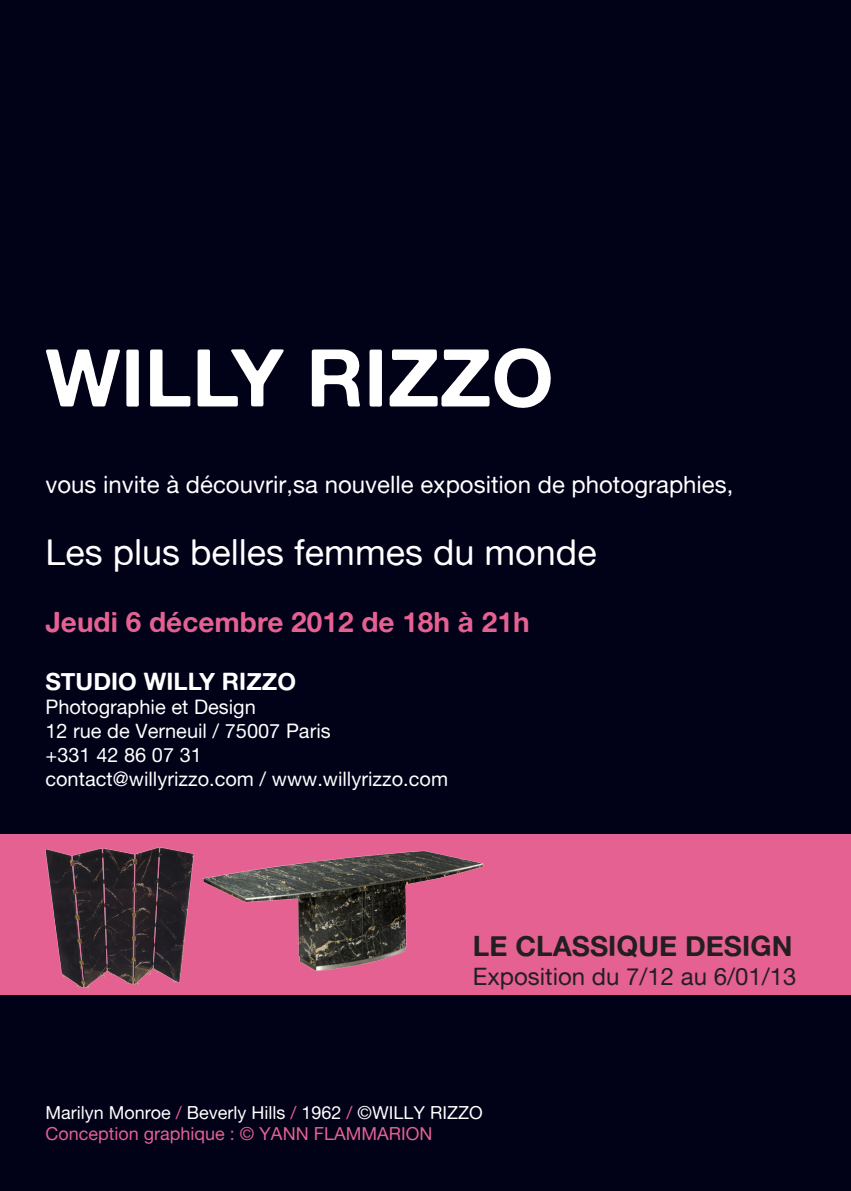
<style>
.page{position:relative;width:851px;height:1191px;background:#fff}
.page>*{position:absolute;margin:0;border:0;box-sizing:border-box;transform-origin:0 0}
.t1{font:80px "Alte Haas Grotesk Bold";color:#fff}
.t2{font:36px "Alte Haas Grotesk";color:#fff}
.t3{font:28px "Alte Haas Grotesk Bold";color:#e56192}
.t4{font:28px "Alte Haas Grotesk Bold";color:#231f20}
.t5{font:24px "Alte Haas Grotesk";color:#fff}
.t6{font:24px "Alte Haas Grotesk";color:#231f20}
.t7{font:24px "Alte Haas Grotesk Bold";color:#fff}
.t8{font:20px "Alte Haas Grotesk";color:#fff}
.t9{font:18px "Alte Haas Grotesk";color:#fff}
.t10{font:18px "Alte Haas Grotesk";color:#e56192}
.s1{color:#e56192}
</style>
<div class="page">
<div style="left:0;top:0;width:850px;height:1191px;background:#010118"></div>
<div style="left:0;top:834px;width:850px;height:161px;background:#e56192"></div>
<img style="left:45px;top:847px;width:149px;height:142px">
<img style="left:203px;top:851px;width:281px;height:120px">
<p class="t1" style="left:45px;top:328px;width:509px">WILLY RIZZO</p>
<p class="t5" style="left:45px;top:470px;width:689px">vous invite à découvrir,sa nouvelle exposition de photographies,</p>
<p class="t2" style="left:45px;top:531px;width:552px">Les plus belles femmes du monde</p>
<p class="t3" style="left:45px;top:605px;width:485px">Jeudi 6 décembre 2012 de 18h à 21h</p>
<p class="t7" style="left:45px;top:666px;width:252px">STUDIO WILLY RIZZO</p>
<p class="t8" style="left:45px;top:695px;width:212px">Photographie et Design</p>
<p class="t8" style="left:45px;top:719px;width:287px">12 rue de Verneuil / 75007 Paris</p>
<p class="t8" style="left:45px;top:743px;width:158px">+331 42 86 07 31</p>
<p class="t8" style="left:45px;top:767px;width:404px">contact@willyrizzo.com / www.willyrizzo.com</p>
<p class="t4" style="left:472px;top:928px;width:321px">LE CLASSIQUE DESIGN</p>
<p class="t6" style="left:472px;top:962px;width:325px">Exposition du 7/12 au 6/01/13</p>
<p class="t9" style="left:45px;top:1101px;width:439px">Marilyn Monroe <span class="s1">/</span> Beverly Hills <span class="s1">/</span> 1962 <span class="s1">/</span> ©WILLY RIZZO</p>
<p class="t10" style="left:45px;top:1123px;width:388px">Conception graphique : © YANN FLAMMARION</p>
</div>
